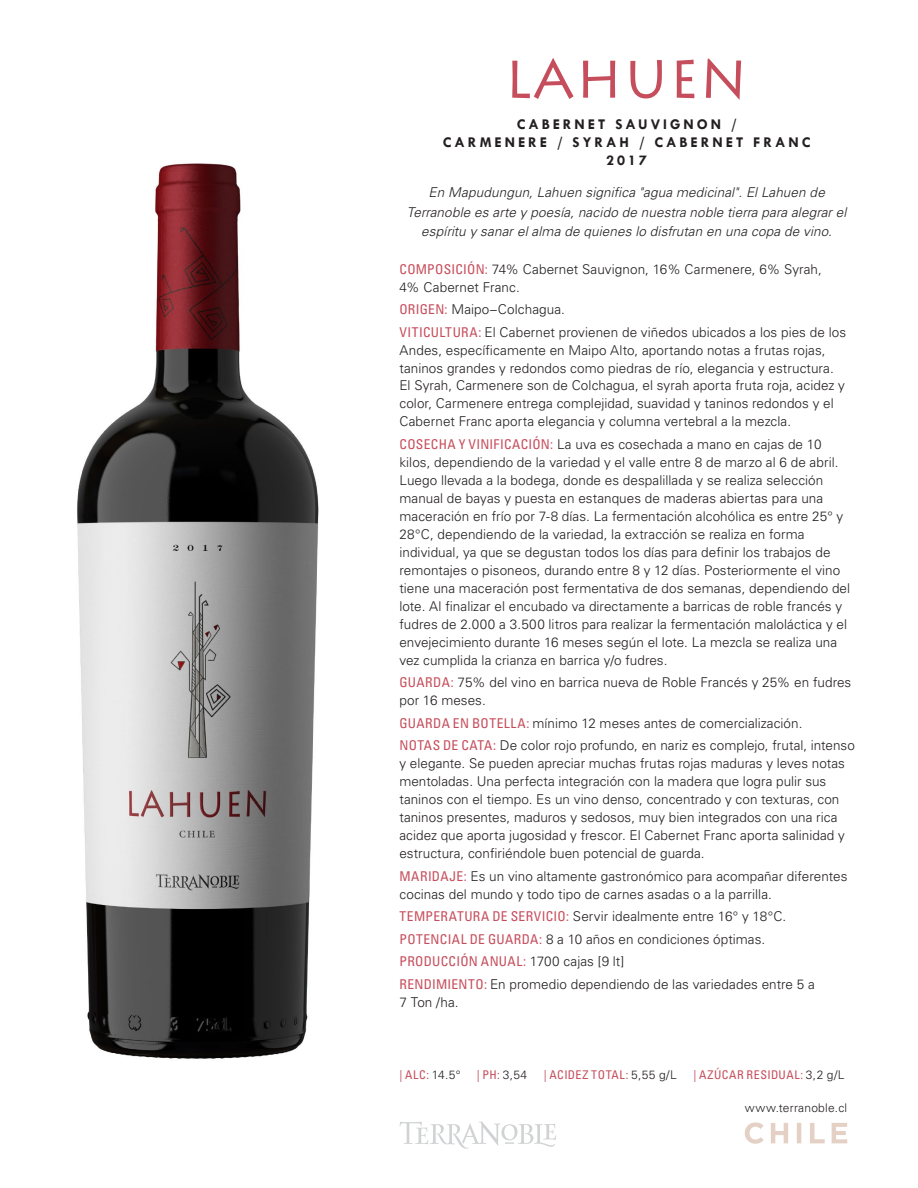
<style>
.page{position:relative;width:918px;height:1188px;background:#fff}
.page>*{position:absolute;margin:0;border:0;box-sizing:border-box;transform-origin:0 0}
.t1{font:700 15px/18px "Tw Cen";letter-spacing:.2em;color:#231f20;text-align:center}
.t2{font:300 13.5px/18px "Univers LT Std";letter-spacing:.005em;color:#231f20}
.t3{font:italic 300 13.5px/19.5px "Univers LT Std";letter-spacing:.01em;color:#231f20;text-align:center}
.t4{font:condensed 12px "Univers LT Std";letter-spacing:.045em;color:#c64e5c}
.t5{font:300 12px "Univers LT Std";letter-spacing:.02em;color:#231f20}
.s1{font-weight:400;font-stretch:condensed;color:#c64e5c}
.s2{font-weight:300;font-stretch:normal;color:#231f20}
</style>
<div class="page">
<svg style="left:399px;top:1122px;width:157px;height:27px"></svg>
<svg style="left:745px;top:1123px;width:102px;height:21px"></svg>
<svg style="left:512px;top:58px;width:62px;height:41px"></svg>
<svg style="left:583px;top:61px;width:32px;height:37px"></svg>
<svg style="left:630px;top:60px;width:32px;height:38px"></svg>
<svg style="left:677px;top:60px;width:17px;height:38px"></svg>
<svg style="left:706px;top:59px;width:35px;height:41px"></svg>
<img style="left:77px;top:163px;width:242px;height:896px">
<p class="t1" style="left:443px;top:115px;width:369px">CABERNET SAUVIGNON /<br>CARMENERE / SYRAH / CABERNET FRANC<br>2017</p>
<p class="t3" style="left:407px;top:183px;width:441px">En Mapudungun, Lahuen significa "agua medicinal". El Lahuen de<br>Terranoble es arte y poesía, nacido de nuestra noble tierra para alegrar el espíritu y sanar el alma de quienes lo disfrutan en una copa de vino.</p>
<p class="t2" style="left:399px;top:260px;width:424px"><span class="s1">COMPOSICIÓN:</span> 74% Cabernet Sauvignon, 16% Carmenere, 6% Syrah,<br>4% Cabernet Franc.</p>
<p class="t2" style="left:399px;top:298px;width:448px;line-height:22.5px"><span class="s1">ORIGEN:</span> Maipo–Colchagua.<br><span class="s1">VITICULTURA:</span> El Cabernet provienen de viñedos ubicados a los pies de los</p>
<p class="t2" style="left:399px;top:341px;width:447px">Andes, específicamente en Maipo Alto, aportando notas a frutas rojas, taninos grandes y redondos como piedras de río, elegancia y estructura.<br>El Syrah, Carmenere son de Colchagua, el syrah aporta fruta roja, acidez y color, Carmenere entrega complejidad, suavidad y taninos redondos y el Cabernet Franc aporta elegancia y columna vertebral a la mezcla.</p>
<p class="t2" style="left:399px;top:435px;width:452px"><span class="s1">COSECHA Y VINIFICACIÓN:</span> La uva es cosechada a mano en cajas de 10 kilos, dependiendo de la variedad y el valle entre 8 de marzo al 6 de abril.<br>Luego llevada a la bodega, donde es despalillada y se realiza selección manual de bayas y puesta en estanques de maderas abiertas para una maceración en frío por 7-8 días. La fermentación alcohólica es entre 25° y 28°C, dependiendo de la variedad, la extracción se realiza en forma individual, ya que se degustan todos los días para definir los trabajos de remontajes o pisoneos, durando entre 8 y 12 días. Posteriormente el vino tiene una maceración post fermentativa de dos semanas, dependiendo del lote. Al finalizar el encubado va directamente a barricas de roble francés y fudres de 2.000 a 3.500 litros para realizar la fermentación maloláctica y el envejecimiento durante 16 meses según el lote. La mezcla se realiza una vez cumplida la crianza en barrica y/o fudres.</p>
<p class="t2" style="left:399px;top:674px;width:453px"><span class="s1">GUARDA:</span> 75% del vino en barrica nueva de Roble Francés y 25% en fudres por 16 meses.</p>
<p class="t2" style="left:399px;top:712px;width:457px;line-height:22.5px"><span class="s1">GUARDA EN BOTELLA:</span> mínimo 12 meses antes de comercialización.<br><span class="s1">NOTAS DE CATA:</span> De color rojo profundo, en nariz es complejo, frutal, intenso</p>
<p class="t2" style="left:399px;top:755px;width:447px">y elegante. Se pueden apreciar muchas frutas rojas maduras y leves notas mentoladas. Una perfecta integración con la madera que logra pulir sus taninos con el tiempo. Es un vino denso, concentrado y con texturas, con taninos presentes, maduros y sedosos, muy bien integrados con una rica acidez que aporta jugosidad y frescor. El Cabernet Franc aporta salinidad y estructura, confiriéndole buen potencial de guarda.</p>
<p class="t2" style="left:399px;top:867px;width:450px"><span class="s1">MARIDAJE:</span> Es un vino altamente gastronómico para acompañar diferentes cocinas del mundo y todo tipo de carnes asadas o a la parrilla.</p>
<p class="t2" style="left:399px;top:905px;width:417px;line-height:22.5px"><span class="s1">TEMPERATURA DE SERVICIO:</span> Servir idealmente entre 16° y 18°C.<br><span class="s1">POTENCIAL DE GUARDA:</span> 8 a 10 años en condiciones óptimas.<br><span class="s1">PRODUCCIÓN ANUAL:</span> 1700 cajas [9 lt]<br><span class="s1">RENDIMIENTO:</span> En promedio dependiendo de las variedades entre 5 a</p>
<p class="t2" style="left:399px;top:993px;width:61px">7 Ton /ha.</p>
<p class="t4" style="left:399px;top:1067px;width:63px">| ALC: <span class="s2">14.5°</span></p>
<p class="t4" style="left:477px;top:1067px;width:52px">| PH: <span class="s2">3,54</span></p>
<p class="t4" style="left:544px;top:1067px;width:135px">| ACIDEZ TOTAL: <span class="s2">5,55 g/L</span></p>
<p class="t4" style="left:694px;top:1067px;width:153px">| AZÚCAR RESIDUAL: <span class="s2">3,2 g/L</span></p>
<p class="t5" style="left:745px;top:1101px;width:104px">www.terranoble.cl</p>
</div>
